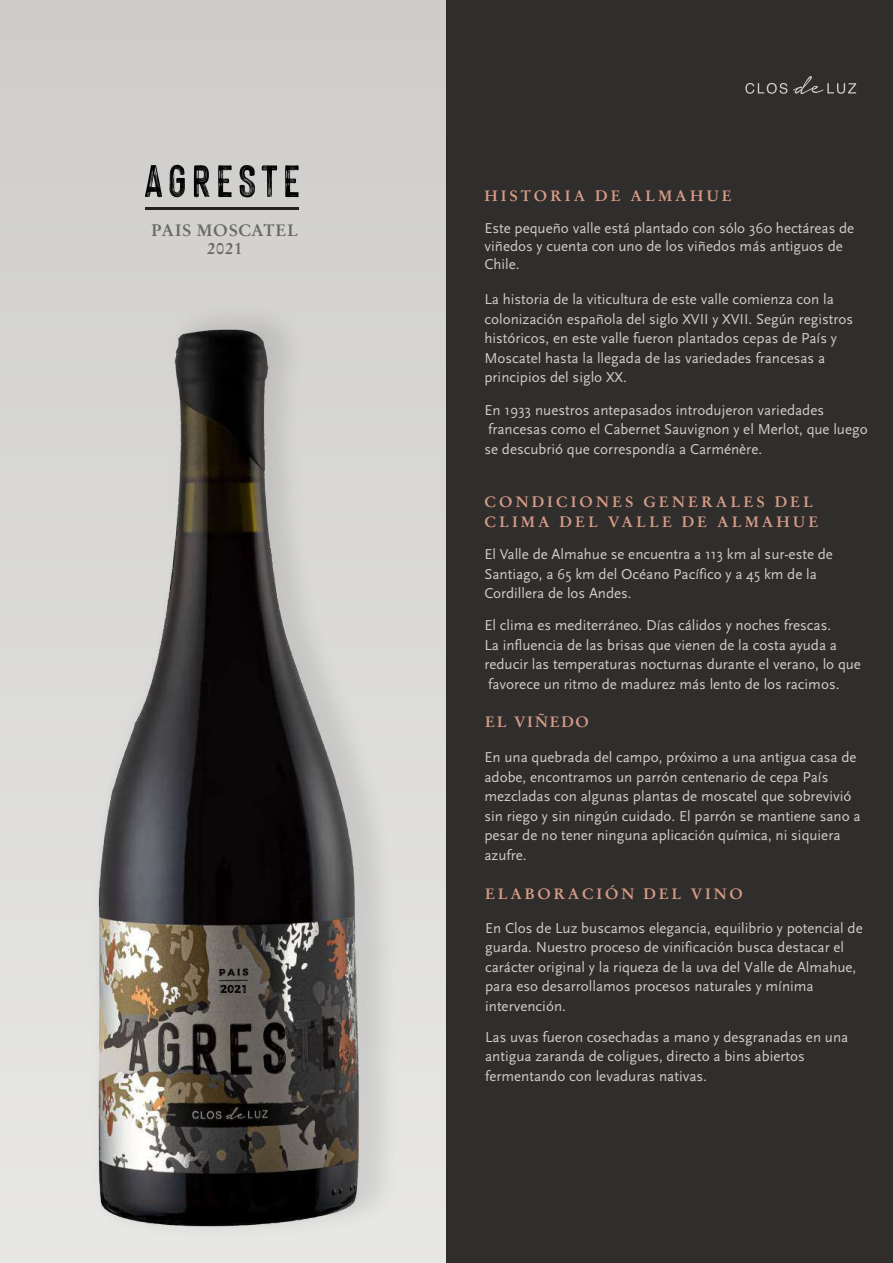
<style>
.page{position:relative;width:893px;height:1263px;background:#fff}
.page>*{position:absolute;margin:0;border:0;box-sizing:border-box;transform-origin:0 0}
.t1{font:700 16.5px/18px "Stempel Garamond LT Std";letter-spacing:.045em;color:#6b6868;text-align:center}
.t2{font:15px/19.5px "Scala Sans";color:#cecdca}
.t3{font:700 15px/19.5px "Stempel Garamond LT Std";letter-spacing:.2em;color:#d89c85}
.t4{font:700 15px "Stempel Garamond LT Std";letter-spacing:.18em;color:#d89c85}
.t5{font:700 15px "Stempel Garamond LT Std";letter-spacing:.11em;color:#d89c85}
</style>
<div class="page">
<div style="left:0;top:0;width:447px;height:1263px;background:#cecdca"></div>
<div style="left:446px;top:0;width:447px;height:1262px;background:#302d2d"></div>
<svg style="left:745px;top:83px;width:42px;height:11px"></svg>
<svg style="left:793px;top:76px;width:63px;height:18px"></svg>
<svg style="left:146px;top:165px;width:15px;height:25px"></svg>
<svg style="left:169px;top:165px;width:16px;height:25px"></svg>
<svg style="left:194px;top:165px;width:15px;height:25px"></svg>
<svg style="left:218px;top:165px;width:14px;height:25px"></svg>
<svg style="left:239px;top:165px;width:16px;height:25px"></svg>
<svg style="left:262px;top:165px;width:15px;height:25px"></svg>
<svg style="left:285px;top:165px;width:14px;height:25px"></svg>
<img style="left:0;top:190px;width:446px;height:1069px">
<div style="left:219px;top:984px;width:31px;height:11px;background:#69635f"></div>
<svg style="left:220px;top:985px;width:26px;height:8px"></svg>
<p class="t1" style="left:152px;top:222px;width:148px">PAIS MOSCATEL<br>2021</p>
<p class="t3" style="left:484px;top:186px;width:249px">HISTORIA DE ALMAHUE</p>
<p class="t2" style="left:484px;top:220px;width:371px;line-height:18px">Este pequeño valle está plantado con sólo 360 hectáreas de viñedos y cuenta con uno de los viñedos más antiguos de<br>Chile.</p>
<p class="t2" style="left:484px;top:290px;width:370px">La historia de la viticultura de este valle comienza con la colonización española del siglo XVII y XVII. Según registros históricos, en este valle fueron plantados cepas de País y Moscatel hasta la llegada de las variedades francesas a principios del siglo XX.</p>
<p class="t2" style="left:484px;top:400px;width:385px">En 1933 nuestros antepasados introdujeron variedades francesas como el Cabernet Sauvignon y el Merlot, que luego se descubrió que correspondía a Carménère.</p>
<p class="t3" style="left:484px;top:492px;width:335px">CONDICIONES GENERALES DEL<br>CLIMA DEL VALLE DE ALMAHUE</p>
<p class="t2" style="left:484px;top:545px;width:350px">El Valle de Almahue se encuentra a 113 km al sur-este de<br>Santiago, a 65 km del Océano Pacífico y a 45 km de la<br>Cordillera de los Andes.</p>
<p class="t2" style="left:484px;top:616px;width:378px">El clima es mediterráneo. Días cálidos y noches frescas.<br>La influencia de las brisas que vienen de la costa ayuda a reducir las temperaturas nocturnas durante el verano, lo que favorece un ritmo de madurez más lento de los racimos.</p>
<p class="t5" style="left:485px;top:712px;width:105px">EL VIÑEDO</p>
<p class="t2" style="left:484px;top:748px;width:378px">En una quebrada del campo, próximo a una antigua casa de adobe, encontramos un parrón centenario de cepa País mezcladas con algunas plantas de moscatel que sobrevivió sin riego y sin ningún cuidado. El parrón se mantiene sano a pesar de no tener ninguna aplicación química, ni siquiera azufre.</p>
<p class="t4" style="left:485px;top:885px;width:259px">ELABORACIÓN DEL VINO</p>
<p class="t2" style="left:485px;top:919px;width:379px">En Clos de Luz buscamos elegancia, equilibrio y potencial de guarda. Nuestro proceso de vinificación busca destacar el carácter original y la riqueza de la uva del Valle de Almahue, para eso desarrollamos procesos naturales y mínima intervención.</p>
<p class="t2" style="left:485px;top:1028px;width:365px">Las uvas fueron cosechadas a mano y desgranadas en una antigua zaranda de coligues, directo a bins abiertos fermentando con levaduras nativas.</p>
</div>
